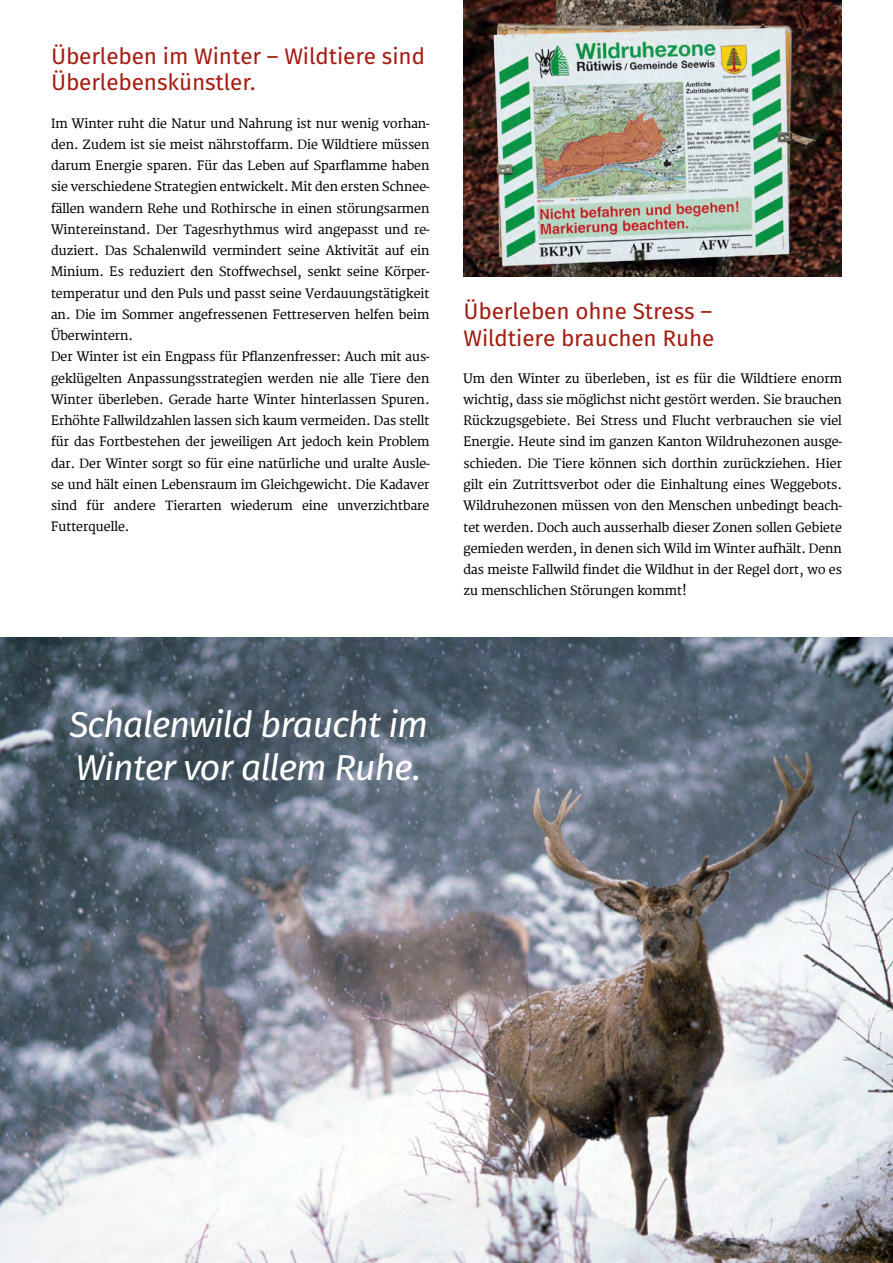
<style>
.page{position:relative;width:893px;height:1263px;background:#fff}
.page>*{position:absolute;margin:0;border:0;box-sizing:border-box;transform-origin:0 0}
.t1{font:italic 36px/42.5px "Fira Sans OT";letter-spacing:-.025em;color:#fff}
.t2{font:22.5px/26.5px "Fira Sans OT";letter-spacing:-.005em;color:#a41c10}
.t3{font:12.75px/21.3px "Merriweather";letter-spacing:.005em;color:#000}
</style>
<div class="page">
<img style="left:0;top:638px;width:893px;height:625px">
<img style="left:463px;top:0;width:379px;height:276px">
<h2 class="t2" style="left:51px;top:44px;width:376px">Überleben im Winter – Wildtiere sind<br>Überlebenskünstler.</h2>
<p class="t3" style="left:51px;top:111px;width:380px">Im Winter ruht die Natur und Nahrung ist nur wenig vorhan&shy;den. Zudem ist sie meist nährstoffarm. Die Wildtiere müssen darum Energie sparen. Für das Leben auf Sparflamme haben sie verschiedene Strategien entwickelt. Mit den ersten Schnee&shy;fällen wandern Rehe und Rothirsche in einen störungsarmen Wintereinstand. Der Tagesrhythmus wird angepasst und re&shy;duziert. Das Schalenwild vermindert seine Aktivität auf ein Minium. Es reduziert den Stoffwechsel, senkt seine Körper&shy;temperatur und den Puls und passt seine Verdauungstätigkeit an. Die im Sommer angefressenen Fettreserven helfen beim Überwintern.<br>Der Winter ist ein Engpass für Pflanzenfresser: Auch mit aus&shy;geklügelten Anpassungsstrategien werden nie alle Tiere den Winter überleben. Gerade harte Winter hinterlassen Spuren.<br>Erhöhte Fallwildzahlen lassen sich kaum vermeiden. Das stellt für das Fortbestehen der jeweiligen Art jedoch kein Problem dar. Der Winter sorgt so für eine natürliche und uralte Ausle&shy;se und hält einen Lebensraum im Gleichgewicht. Die Kadaver sind für andere Tierarten wiederum eine unverzichtbare Futterquelle.</p>
<h2 class="t2" style="left:463px;top:299px;width:253px">Überleben ohne Stress –<br>Wildtiere brauchen Ruhe</h2>
<p class="t3" style="left:463px;top:366px;width:380px;text-align:justify">Um den Winter zu überleben, ist es für die Wildtiere enorm wichtig, dass sie möglichst nicht gestört werden. Sie brauchen Rückzugsgebiete. Bei Stress und Flucht verbrauchen sie viel Energie. Heute sind im ganzen Kanton Wildruhezonen ausge&shy;schieden. Die Tiere können sich dorthin zurückziehen. Hier gilt ein Zutrittsverbot oder die Einhaltung eines Weggebots.<br>Wildruhezonen müssen von den Menschen unbedingt beach&shy;tet werden. Doch auch ausserhalb dieser Zonen sollen Gebiete gemieden werden, in denen sich Wild im Winter aufhält. Denn das meiste Fallwild findet die Wildhut in der Regel dort, wo es zu menschlichen Störungen kommt!</p>
<h1 class="t1" style="left:69px;top:706px;width:360px">Schalenwild braucht im<br>Winter vor allem Ruhe.</h1>
</div>
